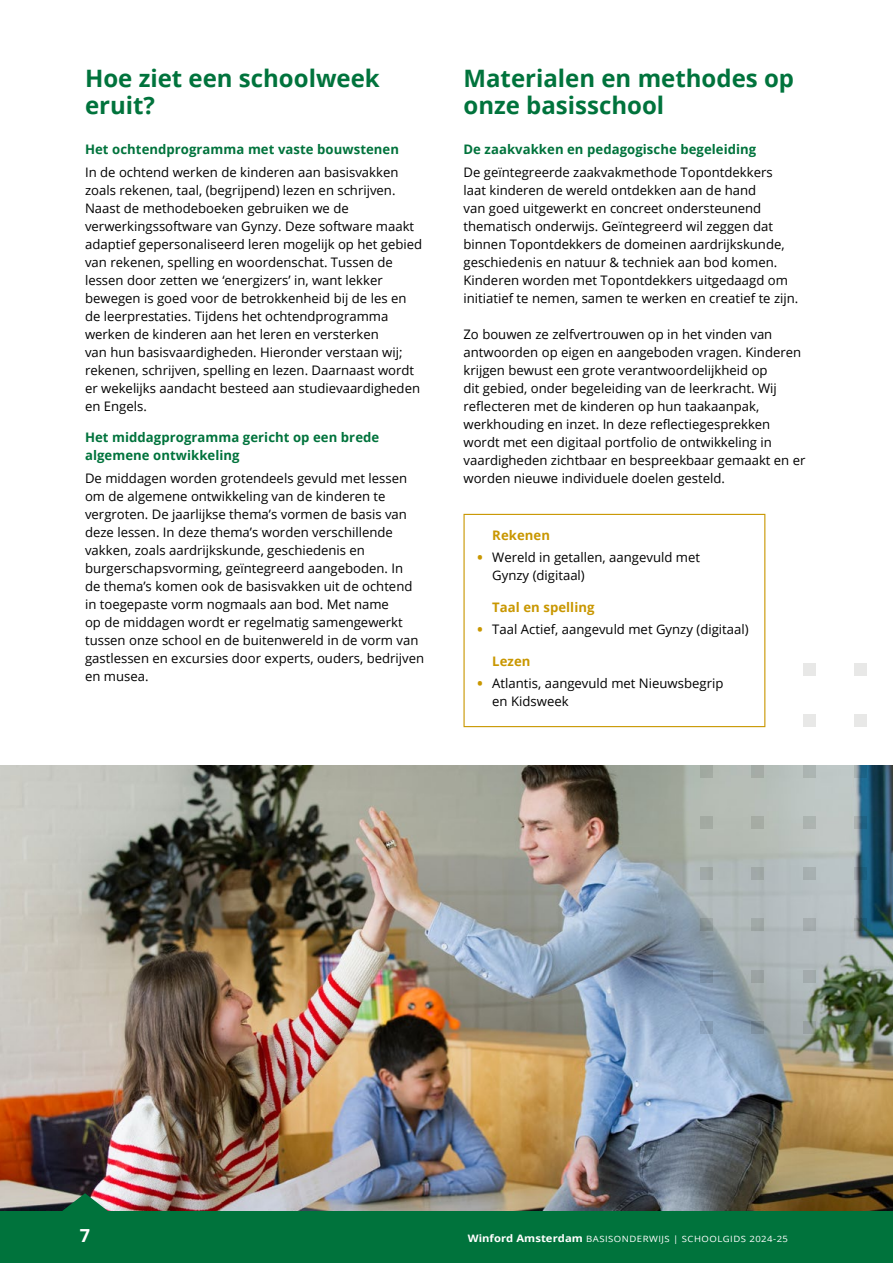
<style>
.page{position:relative;width:893px;height:1263px;background:#fff}
.page>*{position:absolute;margin:0;border:0;box-sizing:border-box;transform-origin:0 0}
.t1{font:700 24px/27px "Open Sans";color:#00733c}
.t2{font:700 18px "Open Sans";color:#fff}
.t3{font:13.2px/18px "Open Sans";color:#000}
.t4{font:700 13.2px/18px "Open Sans";letter-spacing:.005em;color:#00733c}
.t5{font:700 13.2px "Open Sans";letter-spacing:.005em;color:#c99700}
.t6{font:8.7px "Open Sans";letter-spacing:.05em;color:#fff;scale:1.1 1}
.s1{font-weight:800;color:#c99700}
.s2{font-weight:700;font-size:10.2px}
</style>
<div class="page">
<img style="left:0;top:765px;width:893px;height:447px">
<div style="left:803px;top:663px;width:12px;height:12px;background:#e8e8e7"></div>
<div style="left:854px;top:663px;width:12px;height:12px;background:#e8e8e7"></div>
<div style="left:803px;top:714px;width:12px;height:12px;background:#e8e8e7"></div>
<div style="left:854px;top:714px;width:12px;height:12px;background:#e8e8e7"></div>
<div style="left:701px;top:765px;width:12px;height:12px;background:#a1a9a1"></div>
<div style="left:752px;top:765px;width:12px;height:12px;background:#a5aba6"></div>
<div style="left:803px;top:765px;width:12px;height:12px;background:#acb5b2"></div>
<svg style="left:854px;top:765px;width:12px;height:12px"></svg>
<div style="left:701px;top:816px;width:12px;height:13px;background:#a3aaa2"></div>
<div style="left:752px;top:816px;width:12px;height:13px;background:#a6aca4"></div>
<div style="left:803px;top:816px;width:12px;height:13px;background:#acb3b0"></div>
<svg style="left:854px;top:816px;width:12px;height:13px"></svg>
<div style="left:701px;top:867px;width:12px;height:13px;background:#a1a9a6"></div>
<div style="left:752px;top:867px;width:12px;height:13px;background:#a1a8a8"></div>
<div style="left:803px;top:867px;width:12px;height:13px;background:#a6afb0"></div>
<svg style="left:854px;top:867px;width:12px;height:13px"></svg>
<svg style="left:701px;top:919px;width:12px;height:12px"></svg>
<div style="left:752px;top:919px;width:12px;height:12px;background:#9fa7a5"></div>
<div style="left:803px;top:919px;width:12px;height:12px;background:#a7aeb0"></div>
<svg style="left:854px;top:919px;width:12px;height:12px"></svg>
<svg style="left:701px;top:970px;width:12px;height:12px"></svg>
<div style="left:752px;top:970px;width:12px;height:12px;background:#9ba2a3"></div>
<div style="left:803px;top:970px;width:12px;height:12px;background:#a3abad"></div>
<svg style="left:854px;top:970px;width:12px;height:12px"></svg>
<svg style="left:701px;top:1021px;width:12px;height:12px"></svg>
<svg style="left:752px;top:1021px;width:12px;height:12px"></svg>
<svg style="left:803px;top:1021px;width:12px;height:12px"></svg>
<svg style="left:854px;top:1021px;width:12px;height:12px"></svg>
<div style="left:0;top:1212px;width:893px;height:51px;background:#00733c"></div>
<svg style="left:61px;top:1193px;width:48px;height:19px"></svg>
<div style="left:463px;top:514px;width:302px;height:213px;border:1px solid #c99700"></div>
<h1 class="t1" style="left:85px;top:64px;width:296px">Hoe ziet een schoolweek eruit?</h1>
<h1 class="t1" style="left:463px;top:64px;width:332px">Materialen en methodes op onze basisschool</h1>
<p class="t4" style="left:85px;top:140px;width:316px">Het ochtendprogramma met vaste bouwstenen</p>
<p class="t3" style="left:85px;top:163px;width:339px">In de ochtend werken de kinderen aan basisvakken zoals rekenen, taal, (begrijpend) lezen en schrijven.<br>Naast de methodeboeken gebruiken we de verwerkingssoftware van Gynzy. Deze software maakt adaptief gepersonaliseerd leren mogelijk op het gebied van rekenen, spelling en woordenschat. Tussen de lessen door zetten we ‘energizers’ in, want lekker bewegen is goed voor de betrokkenheid bij de les en de leerprestaties. Tijdens het ochtendprogramma werken de kinderen aan het leren en versterken<br>van hun basisvaardigheden. Hieronder verstaan wij; rekenen, schrijven, spelling en lezen. Daarnaast wordt er wekelijks aandacht besteed aan studievaardigheden en Engels.</p>
<p class="t4" style="left:85px;top:428px;width:296px">Het middagprogramma gericht op een brede algemene ontwikkeling</p>
<p class="t3" style="left:85px;top:469px;width:341px">De middagen worden grotendeels gevuld met lessen om de algemene ontwikkeling van de kinderen te vergroten. De jaarlijkse thema’s vormen de basis van deze lessen. In deze thema’s worden verschillende vakken, zoals aardrijkskunde, geschiedenis en burgerschapsvorming, geïntegreerd aangeboden. In<br>de thema’s komen ook de basisvakken uit de ochtend in toegepaste vorm nogmaals aan bod. Met name<br>op de middagen wordt er regelmatig samengewerkt tussen onze school en de buitenwereld in de vorm van gastlessen en excursies door experts, ouders, bedrijven en musea.</p>
<p class="t4" style="left:463px;top:140px;width:294px">De zaakvakken en pedagogische begeleiding</p>
<p class="t3" style="left:463px;top:163px;width:336px">De geïntegreerde zaakvakmethode Topontdekkers laat kinderen de wereld ontdekken aan de hand<br>van goed uitgewerkt en concreet ondersteunend thematisch onderwijs. Geïntegreerd wil zeggen dat binnen Topontdekkers de domeinen aardrijkskunde, geschiedenis en natuur &amp; techniek aan bod komen.<br>Kinderen worden met Topontdekkers uitgedaagd om initiatief te nemen, samen te werken en creatief te zijn.</p>
<p class="t3" style="left:463px;top:325px;width:343px">Zo bouwen ze zelfvertrouwen op in het vinden van antwoorden op eigen en aangeboden vragen. Kinderen krijgen bewust een grote verantwoordelijkheid op<br>dit gebied, onder begeleiding van de leerkracht. Wij reflecteren met de kinderen op hun taakaanpak, werkhouding en inzet. In deze reflectiegesprekken wordt met een digitaal portfolio de ontwikkeling in vaardigheden zichtbaar en bespreekbaar gemaakt en er worden nieuwe individuele doelen gesteld.</p>
<p class="t5" style="left:492px;top:525px;width:59px">Rekenen</p>
<p class="t3" style="left:492px;top:548px;width:209px;text-indent:-15px"><span class="s1">•</span> Wereld in getallen, aangevuld met<br>Gynzy (digitaal)</p>
<p class="t5" style="left:492px;top:597px;width:104px">Taal en spelling</p>
<p class="t3" style="left:477px;top:620px;width:273px"><span class="s1">•</span> Taal Actief, aangevuld met Gynzy (digitaal)</p>
<p class="t5" style="left:492px;top:651px;width:40px">Lezen</p>
<p class="t3" style="left:492px;top:674px;width:233px;text-indent:-15px"><span class="s1">•</span> Atlantis, aangevuld met Nieuwsbegrip en Kidsweek</p>
<h2 class="t2" style="left:80px;top:1222px;width:12px">7</h2>
<p class="t6" style="left:468px;top:1232px;width:293px"><span class="s2">Winford Amsterdam</span> BASISONDERWIJS | SCHOOLGIDS 2024-25</p>
</div>
